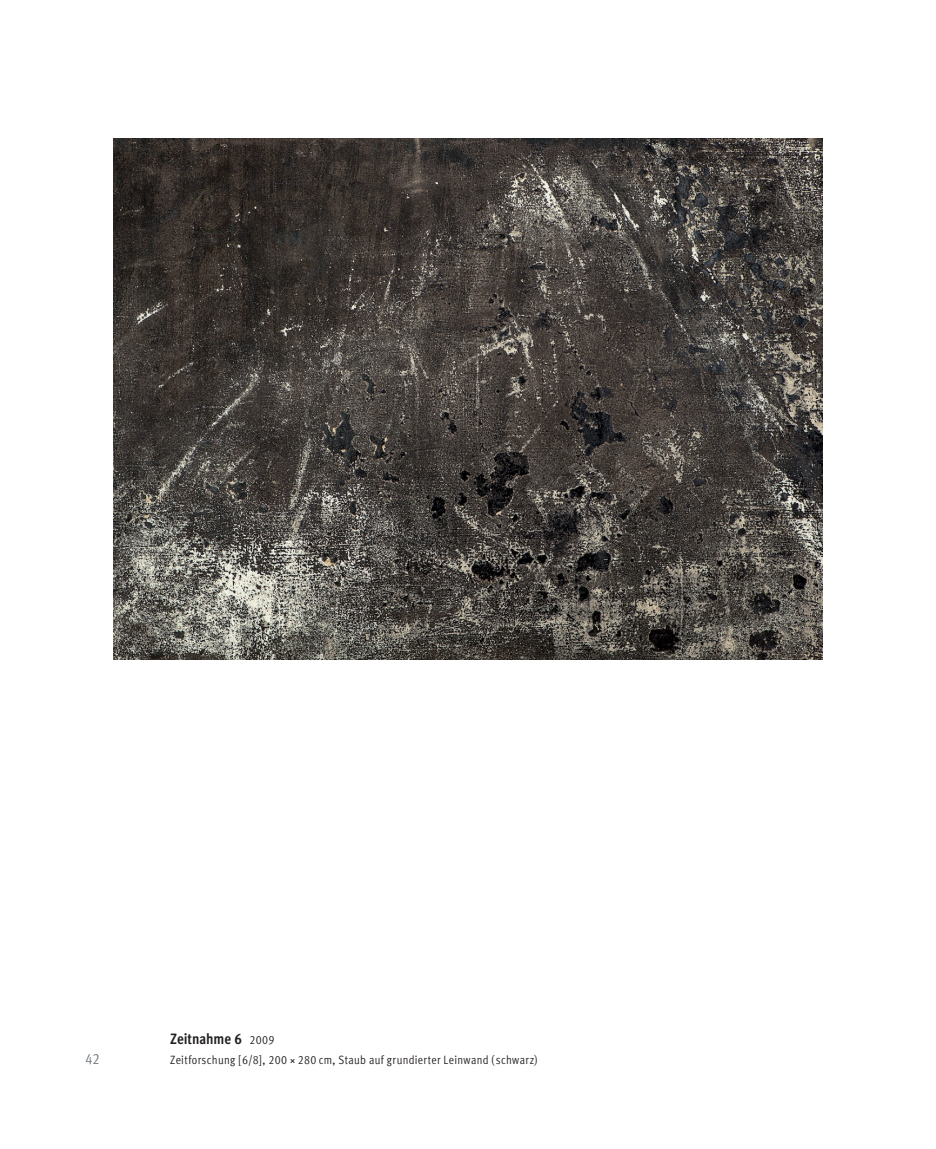
<style>
.page{position:relative;width:936px;height:1149px;background:#fff}
.page>*{position:absolute;margin:0;border:0;box-sizing:border-box;transform-origin:0 0}
.t1{font:15px "Meta Cond Bold LF";color:#231f20}
.t2{font:15px "Meta OT Cond Norm";color:#72797d}
.t3{font:12px "Meta Cond Normal LF";letter-spacing:.03em;color:#231f20}
.s1{font-family:"Meta Cond Normal LF";font-size:12px}
</style>
<div class="page">
<img style="left:113px;top:139px;width:709px;height:520px">
<p class="t2" style="left:85px;top:1048px;width:16px">42</p>
<p class="t1" style="left:170px;top:1029px;width:106px">Zeitnahme 6 <span class="s1">2009</span></p>
<p class="t3" style="left:170px;top:1052px;width:369px">Zeitforschung [6/8], 200 × 280 cm, Staub auf grundierter Leinwand (schwarz)</p>
</div>
